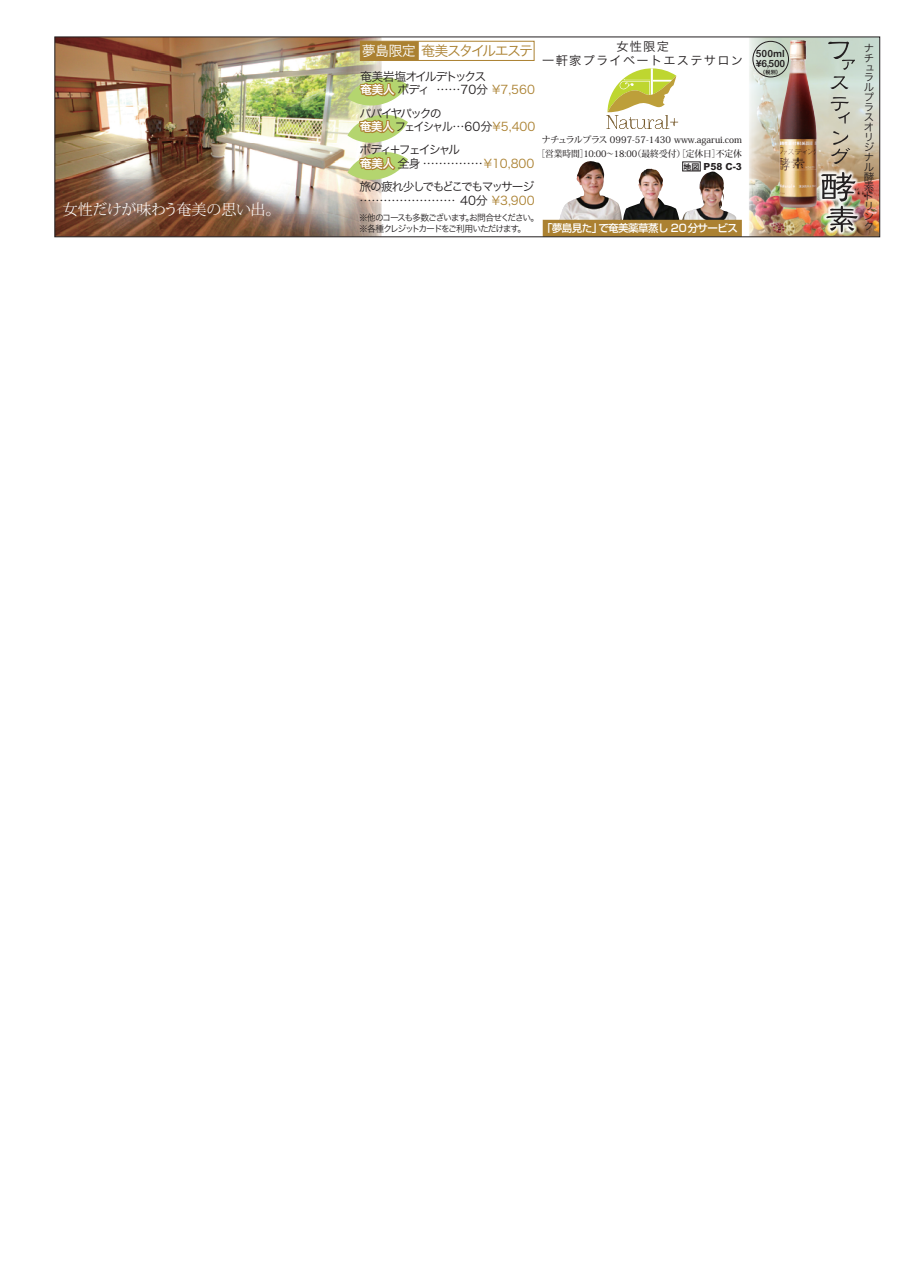
<style>
.page{position:relative;width:914px;height:1263px;background:#fff}
.page>*{position:absolute;margin:0;border:0;box-sizing:border-box;transform-origin:0 0}
.t1{font:300 15px "Koz Min Std";letter-spacing:-.02em;color:#fff}
.t2{font:14.1px "Hira Kaku Pro W3";letter-spacing:-.1em;color:#ab8131}
.t3{font:12.3px/13.5px "Hira Kaku Pro W3";letter-spacing:.1em;color:#231f20;text-align:center}
.t4{font:12px/13.5px "Hira Kaku Pro W3";letter-spacing:-.125em;color:#231f20}
.t5{font:12px/13.5px "Hira Kaku Pro W3";letter-spacing:-.105em;color:#231f20}
.t6{font:12px/13.5px "Hira Kaku Pro W3";letter-spacing:-.16em;color:#231f20}
.t7{font:12px/13.5px "Hira Kaku Pro W3";letter-spacing:-.15em;color:#231f20}
.t8{font:500 10.5px "Shin Go Pro";letter-spacing:-.05em;color:#fff}
.t9{font:10.5px/9.9px "Hira Kaku Pro W3";color:#231f20;text-align:justify}
.t10{font:9.9px/9.9px "DFHS Gothic W7";color:#231f20}
.t11{font:9.75px "DFHS Gothic W9";color:#231f20}
.t12{font:500 9px "Koz Min Std";color:#231f20}
.t13{font:9px/10.8px "Hira Kaku Pro W3";letter-spacing:-.14em;color:#231f20}
.t14{font:5.25px "DFHS Gothic W7";color:#231f20}
.s1{color:#fff}
.s2{font-family:"Hira Kaku Pro W6";color:#fff}
.s3{color:#ab8131}
.s4{font-family:"DFHS Gothic W7";font-size:8.4px}
</style>
<div class="page">
<img style="left:54px;top:36px;width:330px;height:202px">
<img style="left:734px;top:36px;width:147px;height:202px">
<img style="left:558px;top:159px;width:178px;height:61px">
<svg style="left:347px;top:76px;width:61px;height:31px"></svg>
<svg style="left:347px;top:113px;width:61px;height:31px"></svg>
<svg style="left:347px;top:150px;width:61px;height:32px"></svg>
<img style="left:778px;top:40px;width:39px;height:76px">
<div style="left:360px;top:41px;width:59px;height:19px;background:#ab8131"></div>
<svg style="left:606px;top:68px;width:72px;height:61px"></svg>
<div style="left:543px;top:220px;width:199px;height:17px;background:#ab8131"></div>
<div style="left:682px;top:162px;width:19px;height:9px;border:1px solid #231f20"></div>
<div style="left:753px;top:41px;width:36px;height:36px;border:1px solid #231f20;border-radius:50%"></div>
<img style="left:765px;top:116px;width:116px;height:122px">
<svg style="left:828px;top:42px;width:27px;height:28px"></svg>
<svg style="left:830px;top:76px;width:18px;height:13px"></svg>
<svg style="left:831px;top:97px;width:19px;height:27px"></svg>
<svg style="left:831px;top:131px;width:19px;height:33px"></svg>
<img style="left:821px;top:172px;width:37px;height:60px">
<div style="left:360px;top:41px;width:174px;height:20px;border:1px solid #ab8131"></div>
<div style="left:55px;top:37px;width:825px;height:200px;border:1px solid #231f20"></div>
<h1 class="t1" style="left:63px;top:200px;width:219px">女性だけが味わう奄美の思い出。</h1>
<h3 class="t3" style="left:542px;top:39px;width:202px">女性限定<br>一軒家プライベートエステサロン</h3>
<p class="t10" style="left:756px;top:49px;width:31px">500ml ¥6,500</p>
<p class="t14" style="left:760px;top:69px;width:22px">（税別）</p>
<h2 class="t2" style="left:362px;top:38px;width:173px"><span class="s1">夢島限定</span>奄美スタイルエステ</h2>
<h3 class="t5" style="left:360px;top:69px;width:176px">奄美岩塩オイルデトックス<br><span class="s2">奄美人</span> ボディ ……70分 <span class="s3">¥7,560</span></h3>
<h3 class="t6" style="left:360px;top:105px;width:177px">パパイヤパックの<br><span class="s2">奄美人</span>フェイシャル…60分<span class="s3">¥5,400</span></h3>
<h3 class="t7" style="left:360px;top:142px;width:176px">ボディ＋フェイシャル<br><span class="s2">奄美人</span> 全身 ……………<span class="s3">¥10,800</span></h3>
<h3 class="t4" style="left:359px;top:179px;width:177px">旅の疲れ少しでもどこでもマッサージ…………………… 40分 <span class="s3">¥3,900</span></h3>
<p class="t12" style="left:542px;top:134px;width:202px">ナチュラルプラス 0997-57-1430 www.agarui.com</p>
<p class="t12" style="left:536px;top:148px;width:207px">［営業時間］10:00～18:00（最終受付）［定休日］不定休</p>
<p class="t11" style="left:683px;top:162px;width:60px"><span class="s4">地図</span> P58 C-3</p>
<p class="t13" style="left:359px;top:211px;width:182px">※他のコースも多数ございます。お問合せください。※各種クレジットカードをご利用いただけます。</p>
<p class="t8" style="left:542px;top:219px;width:198px">「夢島見た」で奄美薬草蒸し 20分サービス</p>
<p class="t9" style="left:864px;top:42px;width:12px">ナチュラルプラスオリジナル酵素ドリンク</p>
</div>
